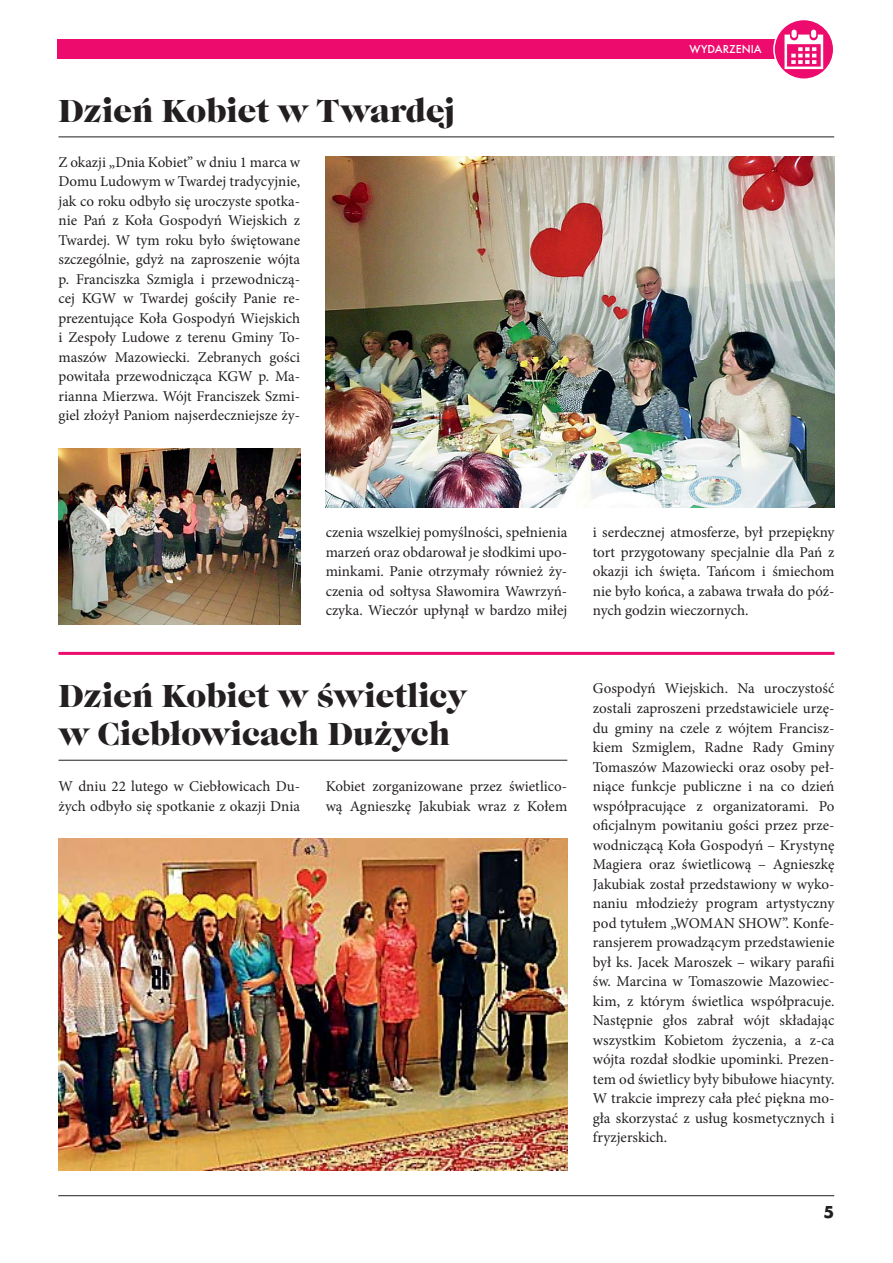
<style>
.page{position:relative;width:893px;height:1263px;background:#fff}
.page>*{position:absolute;margin:0;border:0;box-sizing:border-box;transform-origin:0 0}
.t1{font:33px/37.5px "Caslon Gra DCE";color:#231f20}
.t2{font:700 18px "Futura TCE";color:#231f20}
.t3{font:15px/19.5px "Minion Pro";color:#231f20;text-align:justify}
.t4{font:500 12px "Futura TCE";color:#fff}
</style>
<div class="page">
<hr style="left:58px;top:1195px;width:776px;height:1px;background:#231f20">
<img style="left:326px;top:156px;width:508px;height:351px">
<img style="left:58px;top:448px;width:242px;height:176px">
<img style="left:58px;top:838px;width:509px;height:332px">
<hr style="left:58px;top:652px;width:776px;height:3px;background:#ed0c6e">
<hr style="left:58px;top:136px;width:776px;height:1px;background:#231f20">
<hr style="left:58px;top:760px;width:509px;height:1px;background:#231f20">
<div style="left:58px;top:39px;width:718px;height:19px;background:#ed0c6e"></div>
<svg style="left:774px;top:19px;width:60px;height:60px"></svg>
<div style="left:773px;top:19px;width:61px;height:61px;border:2px solid #fff;border-radius:50%"></div>
<svg style="left:784px;top:30px;width:39px;height:39px"></svg>
<h1 class="t1" style="left:58px;top:94px;width:399px">Dzień Kobiet w Twardej</h1>
<p class="t3" style="left:58px;top:154px;width:243px">Z okazji „Dnia Kobiet” w dniu 1 marca w Domu Ludowym w Twardej tradycyjnie, jak co roku odbyło się uroczyste spotka&shy;nie Pań z Koła Gospodyń Wiejskich z Twardej. W tym roku było świętowane szczególnie, gdyż na zaproszenie wójta p. Franciszka Szmigla i przewodniczą&shy;cej KGW w Twardej gościły Panie re&shy;prezentujące Koła Gospodyń Wiejskich i Zespoły Ludowe z terenu Gminy To&shy;maszów Mazowiecki. Zebranych gości powitała przewodnicząca KGW p. Ma&shy;rianna Mierzwa. Wójt Franciszek Szmi&shy;giel złożył Paniom najserdeczniejsze ży-</p>
<p class="t4" style="left:689px;top:43px;width:74px">WYDARZENIA</p>
<p class="t3" style="left:326px;top:524px;width:243px">czenia wszelkiej pomyślności, spełnienia marzeń oraz obdarował je słodkimi upo&shy;minkami. Panie otrzymały również ży&shy;czenia od sołtysa Sławomira Wawrzyń&shy;czyka. Wieczór upłynął w bardzo miłej</p>
<h1 class="t1" style="left:58px;top:679px;width:410px">Dzień Kobiet w świetlicy w Ciebłowicach Dużych</h1>
<p class="t3" style="left:326px;top:778px;width:243px">Kobiet zorganizowane przez świetlico&shy;wą Agnieszkę Jakubiak wraz z Kołem</p>
<p class="t3" style="left:58px;top:778px;width:243px">W dniu 22 lutego w Ciebłowicach Du&shy;żych odbyło się spotkanie z okazji Dnia</p>
<p class="t3" style="left:593px;top:524px;width:243px">i serdecznej atmosferze, był przepiękny tort przygotowany specjalnie dla Pań z okazji ich święta. Tańcom i śmiechom nie było końca, a zabawa trwała do póź&shy;nych godzin wieczornych.</p>
<p class="t3" style="left:593px;top:680px;width:243px">Gospodyń Wiejskich. Na uroczystość zostali zaproszeni przedstawiciele urzę&shy;du gminy na czele z wójtem Francisz&shy;kiem Szmiglem, Radne Rady Gminy Tomaszów Mazowiecki oraz osoby peł&shy;niące funkcje publiczne i na co dzień współpracujące z organizatorami. Po oficjalnym powitaniu gości przez prze&shy;wodniczącą Koła Gospodyń – Krystynę Magiera oraz świetlicową – Agnieszkę Jakubiak został przedstawiony w wyko&shy;naniu młodzieży program artystyczny pod tytułem „WOMAN SHOW”. Konfe&shy;ransjerem prowadzącym przedstawienie był ks. Jacek Maroszek – wikary parafii św. Marcina w Tomaszowie Mazowiec&shy;kim, z którym świetlica współpracuje.<br>Następnie głos zabrał wójt składając wszystkim Kobietom życzenia, a z-ca wójta rozdał słodkie upominki. Prezen&shy;tem od świetlicy były bibułowe hiacynty.<br>W trakcie imprezy cała płeć piękna mo&shy;gła skorzystać z usług kosmetycznych i fryzjerskich.</p>
<p class="t2" style="left:823px;top:1205px;width:12px">5</p>
</div>
